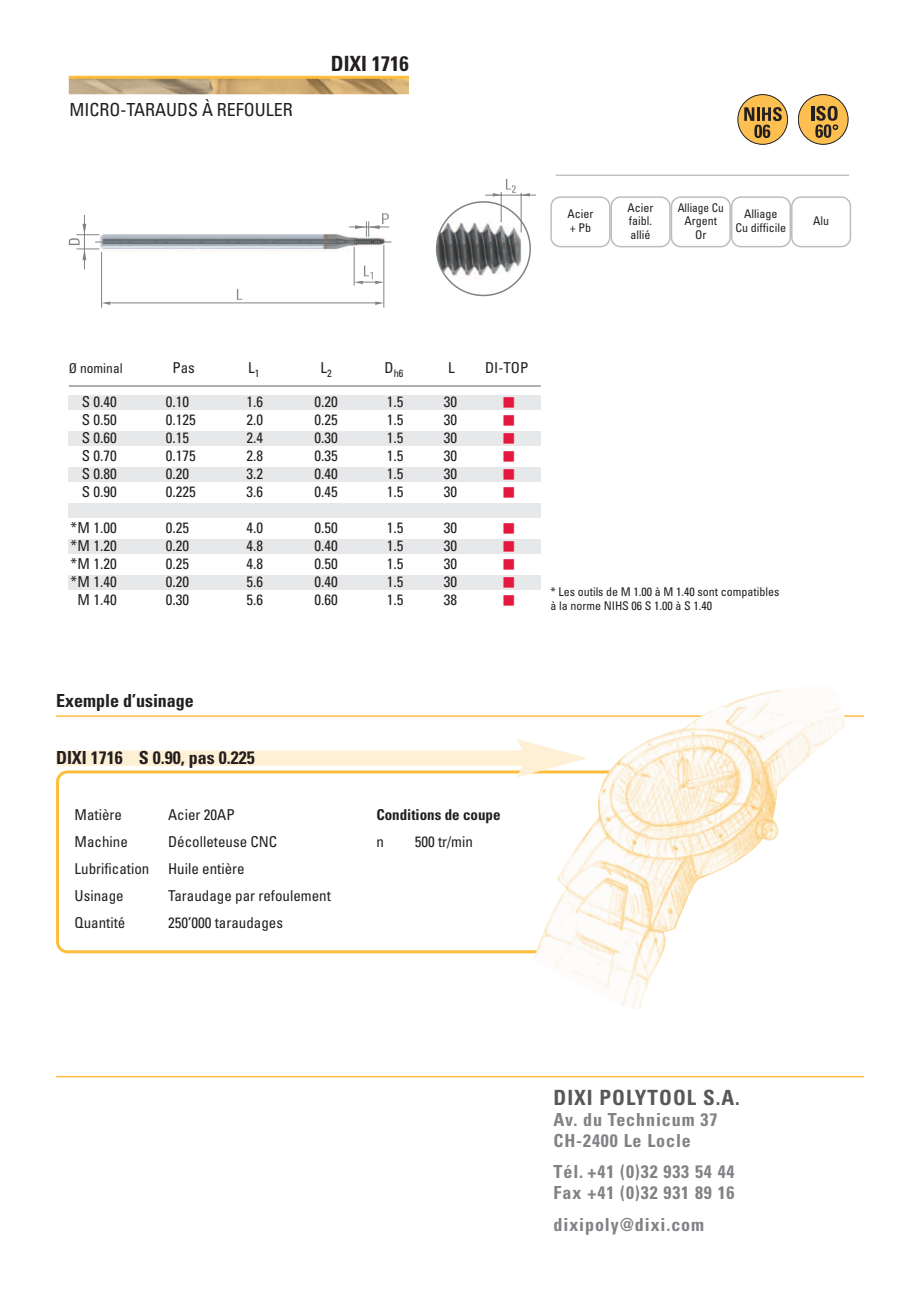
<style>
.page{position:relative;width:920px;height:1290px;background:#fff}
.page>*{position:absolute;margin:0;border:0;box-sizing:border-box;transform-origin:0 0}
.t1{font:700 condensed 21px "Univers";letter-spacing:.05em;color:#57585a}
.t2{font:700 condensed 21px "Univers";color:#231f20}
.t3{font:700 condensed 18px/21px "Univers";letter-spacing:.05em;color:#808285}
.t4{font:700 condensed 18px "Univers";color:#231f20}
.t5{font:condensed 18px "Univers";color:#231f20}
.t6{font:18px/18px "Wingdings";color:#e4183e;text-align:justify}
.t7{font:condensed 15px/27px "Univers";color:#231f20}
.t8{font:700 condensed 15px "Univers";color:#231f20}
.t9{font:condensed 13.5px "Univers";color:#231f20}
.t10{font:condensed 12px/13.5px "Univers";color:#231f20}
.t11{font:condensed 12px/13.5px "Univers";color:#231f20;text-align:center;scale:.95 1}
.t12{font:condensed 10.5px "Univers";color:#231f20}
</style>
<div class="page">
<img style="left:69px;top:79px;width:340px;height:15px">
<hr style="left:69px;top:76px;width:340px;height:3px;background:#febd3b">
<hr style="left:556px;top:175px;width:293px;height:1px;background:#a8a9ad">
<div style="left:69px;top:395px;width:472px;height:15px;background:#e7e8e9"></div>
<div style="left:69px;top:431px;width:472px;height:15px;background:#e7e8e9"></div>
<div style="left:69px;top:467px;width:472px;height:15px;background:#e7e8e9"></div>
<div style="left:69px;top:503px;width:472px;height:15px;background:#e7e8e9"></div>
<div style="left:69px;top:539px;width:472px;height:15px;background:#e7e8e9"></div>
<div style="left:69px;top:575px;width:472px;height:15px;background:#e7e8e9"></div>
<hr style="left:69px;top:385px;width:472px;height:2px;background:#939598">
<hr style="left:110px;top:303px;width:265px;height:1px;background:#808285">
<hr style="left:384px;top:245px;width:1px;height:63px;background:#808285">
<hr style="left:101px;top:252px;width:1px;height:56px;background:#808285">
<svg style="left:102px;top:301px;width:8px;height:4px"></svg>
<hr style="left:354px;top:247px;width:1px;height:38px;background:#808285">
<svg style="left:375px;top:301px;width:9px;height:4px"></svg>
<svg style="left:237px;top:289px;width:5px;height:11px"></svg>
<svg style="left:354px;top:266px;width:31px;height:18px"></svg>
<hr style="left:84px;top:215px;width:1px;height:54px;background:#808285">
<svg style="left:69px;top:213px;width:322px;height:47px"></svg>
<svg style="left:550px;top:196px;width:301px;height:51px"></svg>
<div style="left:738px;top:95px;width:50px;height:49px;background:#fdbf4f;border-radius:50%"></div>
<div style="left:737px;top:94px;width:51px;height:51px;border:1px solid #231f20;border-radius:50%"></div>
<svg style="left:744px;top:107px;width:38px;height:31px"></svg>
<div style="left:798px;top:95px;width:50px;height:49px;background:#fdbf4f;border-radius:50%"></div>
<div style="left:798px;top:94px;width:50px;height:51px;border:1px solid #231f20;border-radius:50%"></div>
<hr style="left:811px;top:106px;width:3px;height:15px;background:#231f20">
<svg style="left:815px;top:106px;width:23px;height:32px"></svg>
<img style="left:437px;top:202px;width:93px;height:93px;border-radius:50%">
<div style="left:436px;top:201px;width:95px;height:95px;border:2px solid #808285;border-radius:50%"></div>
<hr style="left:521px;top:193px;width:1px;height:39px;background:#808285">
<hr style="left:501px;top:192px;width:1px;height:30px;background:#808285">
<hr style="left:485px;top:195px;width:51px;height:1px;background:#808285">
<svg style="left:493px;top:179px;width:37px;height:17px"></svg>
<hr style="left:56px;top:715px;width:808px;height:2px;background:#febd3b">
<svg style="left:56px;top:770px;width:477px;height:183px"></svg>
<div style="left:56px;top:750px;width:474px;height:16px;background:#fef0d4"></div>
<svg style="left:517px;top:739px;width:16px;height:38px"></svg>
<img style="left:533px;top:690px;width:312px;height:319px">
<hr style="left:56px;top:1076px;width:808px;height:1px;background:#febd3b">
<p class="t5" style="left:70px;top:103px;width:225px">MICRO-TARAUDS À REFOULER</p>
<h1 class="t2" style="left:331px;top:56px;width:80px">DIXI 1716</h1>
<p class="t10" style="left:567px;top:208px;width:27px">Acier + Pb</p>
<p class="t10" style="left:628px;top:202px;width:27px;text-align:justify">Acier faibl. allié</p>
<p class="t11" style="left:678px;top:202px;width:50px">Alliage Cu<br>Argent<br>Or</p>
<p class="t10" style="left:736px;top:208px;width:52px;text-align:center">Alliage<br>Cu difficile</p>
<p class="t10" style="left:813px;top:215px;width:17px">Alu</p>
<p class="t9" style="left:69px;top:363px;width:55px">Ø nominal</p>
<p class="t7" style="left:172px;top:356px;width:24px">Pas</p>
<p class="t7" style="left:248px;top:356px;width:13px">L<sub>1</sub></p>
<p class="t7" style="left:320px;top:356px;width:13px">L<sub>2</sub></p>
<p class="t12" style="left:385px;top:369px;width:21px"><sup>D</sup>h6</p>
<p class="t7" style="left:448px;top:356px;width:8px">L</p>
<p class="t7" style="left:485px;top:356px;width:45px">DI-TOP</p>
<p class="t7" style="left:82px;top:390px;width:36px">S 0.40</p>
<p class="t7" style="left:166px;top:390px;width:25px">0.10</p>
<p class="t7" style="left:247px;top:390px;width:18px">1.6</p>
<p class="t7" style="left:315px;top:390px;width:25px">0.20</p>
<p class="t7" style="left:387px;top:390px;width:18px">1.5</p>
<p class="t7" style="left:444px;top:390px;width:15px">30</p>
<p class="t7" style="left:82px;top:408px;width:36px">S 0.50</p>
<p class="t7" style="left:166px;top:408px;width:31px">0.125</p>
<p class="t7" style="left:247px;top:408px;width:18px">2.0</p>
<p class="t7" style="left:315px;top:408px;width:25px">0.25</p>
<p class="t7" style="left:387px;top:408px;width:18px">1.5</p>
<p class="t7" style="left:444px;top:408px;width:15px">30</p>
<p class="t7" style="left:82px;top:426px;width:36px">S 0.60</p>
<p class="t7" style="left:166px;top:426px;width:25px">0.15</p>
<p class="t7" style="left:247px;top:426px;width:18px">2.4</p>
<p class="t7" style="left:315px;top:426px;width:25px">0.30</p>
<p class="t7" style="left:387px;top:426px;width:18px">1.5</p>
<p class="t7" style="left:444px;top:426px;width:15px">30</p>
<p class="t7" style="left:82px;top:444px;width:36px">S 0.70</p>
<p class="t7" style="left:166px;top:444px;width:31px">0.175</p>
<p class="t7" style="left:247px;top:444px;width:18px">2.8</p>
<p class="t7" style="left:315px;top:444px;width:25px">0.35</p>
<p class="t7" style="left:387px;top:444px;width:18px">1.5</p>
<p class="t7" style="left:444px;top:444px;width:15px">30</p>
<p class="t7" style="left:82px;top:462px;width:36px">S 0.80</p>
<p class="t7" style="left:166px;top:462px;width:25px">0.20</p>
<p class="t7" style="left:247px;top:462px;width:18px">3.2</p>
<p class="t7" style="left:315px;top:462px;width:25px">0.40</p>
<p class="t7" style="left:387px;top:462px;width:18px">1.5</p>
<p class="t7" style="left:444px;top:462px;width:15px">30</p>
<p class="t7" style="left:82px;top:480px;width:36px">S 0.90</p>
<p class="t7" style="left:166px;top:480px;width:31px">0.225</p>
<p class="t7" style="left:247px;top:480px;width:18px">3.6</p>
<p class="t7" style="left:315px;top:480px;width:25px">0.45</p>
<p class="t7" style="left:387px;top:480px;width:18px">1.5</p>
<p class="t7" style="left:444px;top:480px;width:15px">30</p>
<p class="t7" style="left:70px;top:516px;width:48px">*M 1.00</p>
<p class="t7" style="left:166px;top:516px;width:25px">0.25</p>
<p class="t7" style="left:247px;top:516px;width:18px">4.0</p>
<p class="t7" style="left:315px;top:516px;width:25px">0.50</p>
<p class="t7" style="left:387px;top:516px;width:18px">1.5</p>
<p class="t7" style="left:444px;top:516px;width:15px">30</p>
<p class="t7" style="left:70px;top:534px;width:48px">*M 1.20</p>
<p class="t7" style="left:166px;top:534px;width:25px">0.20</p>
<p class="t7" style="left:247px;top:534px;width:18px">4.8</p>
<p class="t7" style="left:315px;top:534px;width:25px">0.40</p>
<p class="t7" style="left:387px;top:534px;width:18px">1.5</p>
<p class="t7" style="left:444px;top:534px;width:15px">30</p>
<p class="t7" style="left:70px;top:552px;width:48px">*M 1.20</p>
<p class="t7" style="left:166px;top:552px;width:25px">0.25</p>
<p class="t7" style="left:247px;top:552px;width:18px">4.8</p>
<p class="t7" style="left:315px;top:552px;width:25px">0.50</p>
<p class="t7" style="left:387px;top:552px;width:18px">1.5</p>
<p class="t7" style="left:444px;top:552px;width:15px">30</p>
<p class="t7" style="left:70px;top:570px;width:48px">*M 1.40</p>
<p class="t7" style="left:166px;top:570px;width:25px">0.20</p>
<p class="t7" style="left:247px;top:570px;width:18px">5.6</p>
<p class="t7" style="left:315px;top:570px;width:25px">0.40</p>
<p class="t7" style="left:387px;top:570px;width:18px">1.5</p>
<p class="t7" style="left:444px;top:570px;width:15px">30</p>
<p class="t7" style="left:78px;top:588px;width:41px">M 1.40</p>
<p class="t7" style="left:166px;top:588px;width:25px">0.30</p>
<p class="t7" style="left:247px;top:588px;width:18px">5.6</p>
<p class="t7" style="left:315px;top:588px;width:25px">0.60</p>
<p class="t7" style="left:387px;top:588px;width:18px">1.5</p>
<p class="t7" style="left:444px;top:588px;width:15px">38</p>
<p class="t6" style="left:502px;top:394px;width:15px">■ ■ ■ ■ ■ ■</p>
<p class="t6" style="left:502px;top:520px;width:15px">■ ■ ■ ■ ■</p>
<p class="t10" style="left:550px;top:586px;width:231px">* Les outils de M 1.00 à M 1.40 sont compatibles à la norme NIHS 06 S 1.00 à S 1.40</p>
<p class="t4" style="left:56px;top:694px;width:139px">Exemple d’usinage</p>
<p class="t4" style="left:56px;top:751px;width:200px">DIXI 1716 S 0.90, pas 0.225</p>
<p class="t7" style="left:75px;top:802px;width:49px">Matière</p>
<p class="t7" style="left:168px;top:802px;width:68px">Acier 20AP</p>
<p class="t7" style="left:75px;top:829px;width:55px">Machine</p>
<p class="t7" style="left:75px;top:829px;width:204px;text-indent:94px">Décolleteuse CNC<br>Lubrification Huile entière<br>Usinage</p>
<p class="t7" style="left:168px;top:883px;width:164px">Taraudage par refoulement</p>
<p class="t7" style="left:75px;top:910px;width:52px">Quantité</p>
<p class="t7" style="left:168px;top:910px;width:116px">250’000 taraudages</p>
<p class="t8" style="left:376px;top:809px;width:126px">Conditions de coupe</p>
<p class="t7" style="left:376px;top:829px;width:9px">n</p>
<p class="t7" style="left:415px;top:829px;width:60px">500 tr/min</p>
<h1 class="t1" style="left:554px;top:1089px;width:188px">DIXI POLYTOOL S.A.</h1>
<p class="t3" style="left:554px;top:1110px;width:165px">Av. du Technicum 37<br>CH-2400 Le Locle</p>
<p class="t3" style="left:553px;top:1162px;width:183px">Tél. +41 (0)32 933 54 44<br>Fax +41 (0)32 931 89 16</p>
<p class="t3" style="left:553px;top:1215px;width:152px">dixipoly@dixi.com</p>
</div>
